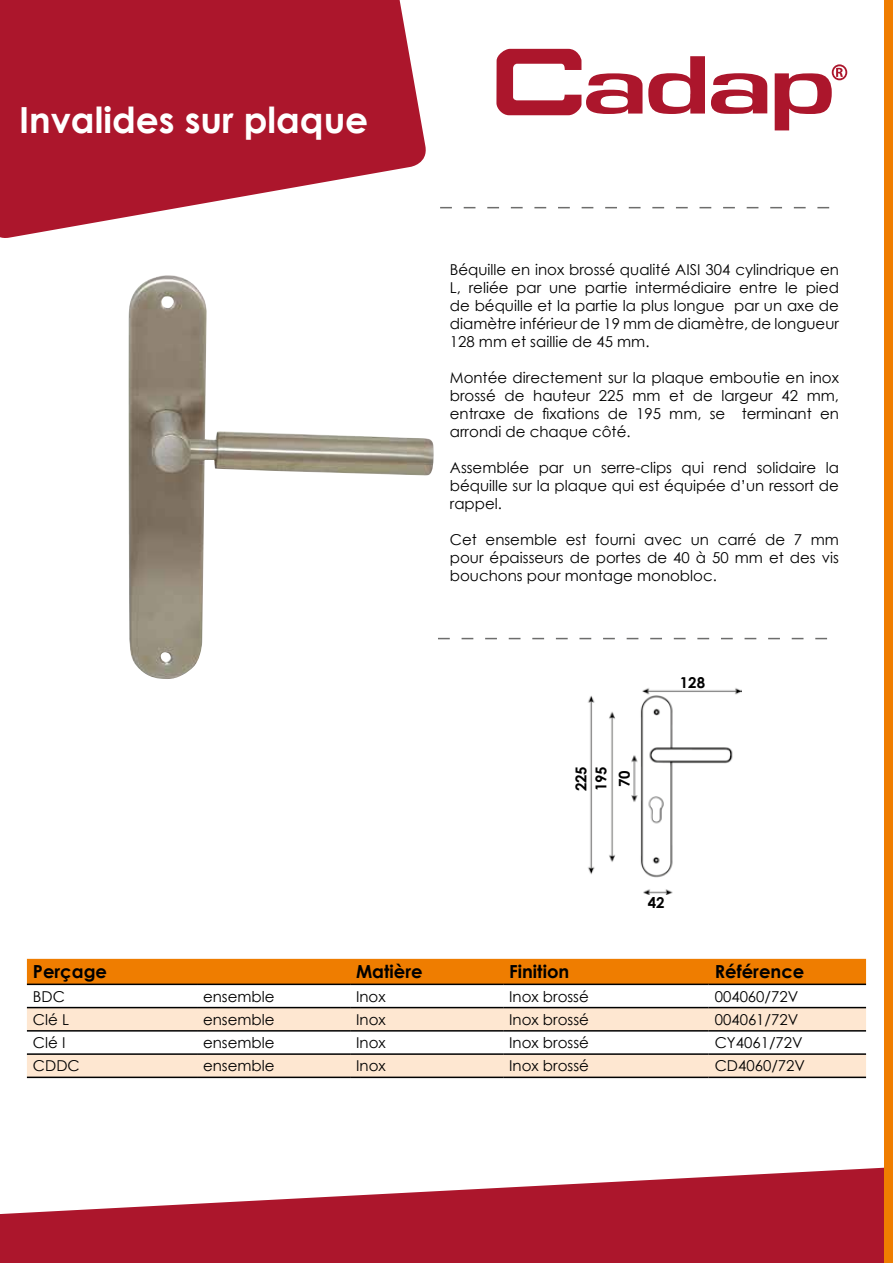
<style>
.page{position:relative;width:893px;height:1263px;background:#fff}
.page>*{position:absolute;margin:0;border:0;box-sizing:border-box;transform-origin:0 0}
.t1{font:700 36px "Century Gothic";color:#fff}
.t2{font:700 18px "Century Gothic";color:#000}
.t3{font:15px/18px "Century Gothic";color:#000;text-align:justify}
.t4{font:700 15px/20.2px "Century Gothic";color:#000}
</style>
<div class="page">
<svg style="left:0;top:1167px;width:884px;height:96px;fill:#ac162c"></svg>
<svg style="left:0;top:0;width:426px;height:238px;fill:#ac162c"></svg>
<svg style="left:496px;top:49px;width:146px;height:66px"></svg>
<svg style="left:648px;top:56px;width:57px;height:58px"></svg>
<svg style="left:711px;top:73px;width:56px;height:41px"></svg>
<svg style="left:775px;top:64px;width:72px;height:66px"></svg>
<div style="left:27px;top:959px;width:839px;height:24px;background:#ef7d00"></div>
<svg style="left:27px;top:1008px;width:839px;height:68px;fill:#fee7d1"></svg>
<hr style="left:27px;top:983px;width:170px;height:2px;background:#000">
<hr style="left:197px;top:983px;width:153px;height:2px;background:#000">
<hr style="left:350px;top:983px;width:153px;height:2px;background:#000">
<hr style="left:503px;top:983px;width:206px;height:2px;background:#000">
<hr style="left:709px;top:983px;width:157px;height:2px;background:#000">
<hr style="left:27px;top:1007px;width:170px;height:1px;background:#000">
<hr style="left:197px;top:1007px;width:153px;height:1px;background:#000">
<hr style="left:350px;top:1007px;width:153px;height:1px;background:#000">
<hr style="left:503px;top:1007px;width:206px;height:1px;background:#000">
<hr style="left:709px;top:1007px;width:157px;height:1px;background:#000">
<hr style="left:27px;top:1030px;width:170px;height:1px;background:#000">
<hr style="left:197px;top:1030px;width:153px;height:1px;background:#000">
<hr style="left:350px;top:1030px;width:153px;height:1px;background:#000">
<hr style="left:503px;top:1030px;width:206px;height:1px;background:#000">
<hr style="left:709px;top:1030px;width:157px;height:1px;background:#000">
<hr style="left:27px;top:1053px;width:170px;height:2px;background:#000">
<hr style="left:197px;top:1053px;width:153px;height:2px;background:#000">
<hr style="left:350px;top:1053px;width:153px;height:2px;background:#000">
<hr style="left:503px;top:1053px;width:206px;height:2px;background:#000">
<hr style="left:709px;top:1053px;width:157px;height:2px;background:#000">
<hr style="left:27px;top:1076px;width:170px;height:2px;background:#000">
<hr style="left:197px;top:1076px;width:153px;height:2px;background:#000">
<hr style="left:350px;top:1076px;width:153px;height:2px;background:#000">
<hr style="left:503px;top:1076px;width:206px;height:2px;background:#000">
<hr style="left:709px;top:1076px;width:157px;height:2px;background:#000">
<img style="left:128px;top:275px;width:306px;height:404px">
<svg style="left:440px;top:207px;width:389px;height:1px"></svg>
<svg style="left:438px;top:638px;width:389px;height:1px"></svg>
<div style="left:884px;top:0;width:9px;height:1263px;background:#ef7d00"></div>
<img style="left:588px;top:688px;width:153px;height:206px">
<h1 class="t1" style="left:19px;top:93px;width:351px">Invalides sur plaque</h1>
<p class="t3" style="left:450px;top:260px;width:391px">Béquille en inox brossé qualité AISI 304 cylindrique en L, reliée par une partie intermédiaire entre le pied de béquille et la partie la plus longue par un axe de diamètre inférieur de 19 mm de diamètre, de longueur 128 mm et saillie de 45 mm.</p>
<p class="t3" style="left:450px;top:368px;width:391px">Montée directement sur la plaque emboutie en inox brossé de hauteur 225 mm et de largeur 42 mm, entraxe de fixations de 195 mm, se terminant en arrondi de chaque côté.</p>
<p class="t3" style="left:450px;top:458px;width:391px">Assemblée par un serre-clips qui rend solidaire la béquille sur la plaque qui est équipée d’un ressort de rappel.</p>
<p class="t3" style="left:450px;top:530px;width:391px">Cet ensemble est fourni avec un carré de 7 mm pour épaisseurs de portes de 40 à 50 mm et des vis bouchons pour montage monobloc.</p>
<p class="t4" style="left:570px;top:791px;width:27px;rotate:-90deg">225<br>195</p>
<p class="t4" style="left:614px;top:787px;width:18px;rotate:-90deg">70</p>
<p class="t4" style="left:680px;top:671px;width:27px">128</p>
<p class="t4" style="left:648px;top:891px;width:18px">42</p>
<p class="t2" style="left:33px;top:958px;width:76px">Perçage</p>
<p class="t2" style="left:356px;top:958px;width:68px">Matière</p>
<p class="t2" style="left:509px;top:958px;width:62px">Finition</p>
<p class="t2" style="left:715px;top:958px;width:91px">Référence</p>
<p class="t3" style="left:33px;top:987px;width:33px">BDC</p>
<p class="t3" style="left:203px;top:987px;width:73px">ensemble</p>
<p class="t3" style="left:356px;top:987px;width:31px">Inox</p>
<p class="t3" style="left:509px;top:987px;width:81px">Inox brossé</p>
<p class="t3" style="left:715px;top:987px;width:85px">004060/72V</p>
<p class="t3" style="left:33px;top:1010px;width:38px">Clé L</p>
<p class="t3" style="left:203px;top:1010px;width:73px">ensemble</p>
<p class="t3" style="left:356px;top:1010px;width:31px">Inox</p>
<p class="t3" style="left:509px;top:1010px;width:81px">Inox brossé</p>
<p class="t3" style="left:715px;top:1010px;width:85px">004061/72V</p>
<p class="t3" style="left:33px;top:1033px;width:34px">Clé I</p>
<p class="t3" style="left:203px;top:1033px;width:73px">ensemble</p>
<p class="t3" style="left:356px;top:1033px;width:31px">Inox</p>
<p class="t3" style="left:509px;top:1033px;width:81px">Inox brossé</p>
<p class="t3" style="left:715px;top:1033px;width:90px">CY4061/72V</p>
<p class="t3" style="left:33px;top:1057px;width:48px">CDDC</p>
<p class="t3" style="left:203px;top:1057px;width:73px">ensemble</p>
<p class="t3" style="left:356px;top:1057px;width:31px">Inox</p>
<p class="t3" style="left:509px;top:1057px;width:81px">Inox brossé</p>
<p class="t3" style="left:715px;top:1057px;width:92px">CD4060/72V</p>
</div>
